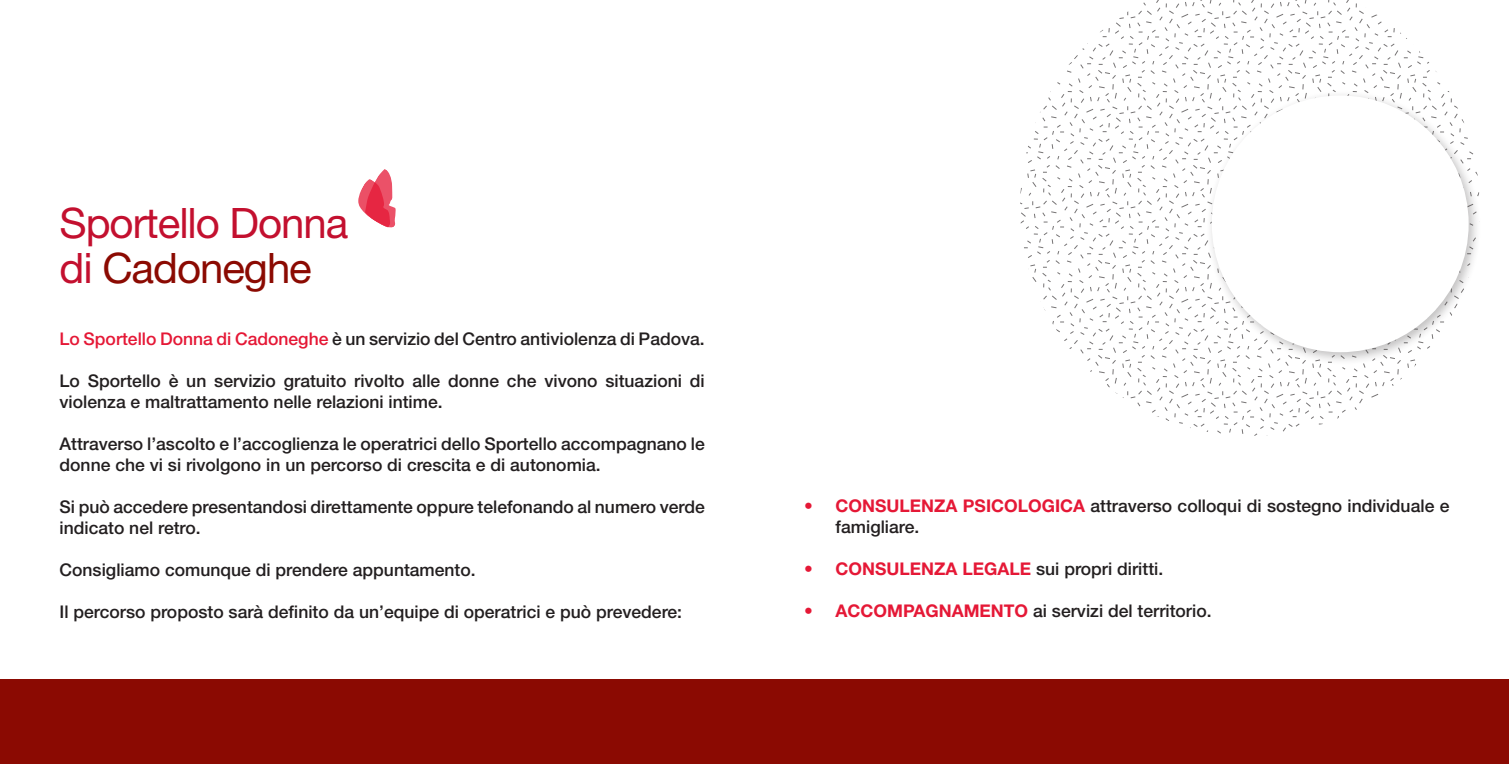
<style>
.page{position:relative;width:1509px;height:764px;background:#fff}
.page>*{position:absolute;margin:0;border:0;box-sizing:border-box;transform-origin:0 0}
.t1{font:42px/45.5px "Helvetica Neue";letter-spacing:-.025em;color:#c3102f}
.t2{font:500 17.5px/21px "Helvetica Neue";color:#231f20}
.t3{font:700 17.5px "Helvetica Neue";color:#e51836}
.s1{color:#8b0a02}
.s2{color:#e51836}
.s3{font-weight:700;color:#e51836}
.s4{font-weight:500;color:#231f20}
</style>
<div class="page">
<svg style="left:1020px;top:0;width:421px;height:436px"></svg>
<div style="left:1205px;top:89px;width:276px;height:276px;background:#231f20;opacity:.28"></div>
<div style="left:1211px;top:95px;width:257px;height:257px;background:#fff;border-radius:50%"></div>
<div style="left:0;top:680px;width:1508px;height:84px;background:#8b0a02"></div>
<svg style="left:358px;top:169px;width:38px;height:59px"></svg>
<h1 class="t1" style="left:60px;top:199px;width:290px">Sportello Donna di <span class="s1">Cadoneghe</span></h1>
<p class="t2" style="left:60px;top:328px;width:646px"><span class="s2">Lo Sportello Donna di Cadoneghe</span> è un servizio del Centro antiviolenza di Padova.</p>
<p class="t2" style="left:60px;top:370px;width:646px">Lo Sportello è un servizio gratuito rivolto alle donne che vivono situazioni di violenza e maltrattamento nelle relazioni intime.</p>
<p class="t2" style="left:60px;top:433px;width:646px">Attraverso l’ascolto e l’accoglienza le operatrici dello Sportello accompagnano le donne che vi si rivolgono in un percorso di crescita e di autonomia.</p>
<p class="t2" style="left:60px;top:496px;width:646px">Si può accedere presentandosi direttamente oppure telefonando al numero verde indicato nel retro.</p>
<p class="t2" style="left:60px;top:559px;width:417px">Consigliamo comunque di prendere appuntamento.</p>
<p class="t2" style="left:60px;top:601px;width:624px">Il percorso proposto sarà definito da un’equipe di operatrici e può prevedere:</p>
<p class="t2" style="left:835px;top:495px;width:615px;text-indent:-32px"><span class="s3">• CONSULENZA PSICOLOGICA</span> attraverso colloqui di sostegno individuale e famigliare.</p>
<p class="t3" style="left:804px;top:558px;width:360px">• CONSULENZA LEGALE <span class="s4">sui propri diritti.</span></p>
<p class="t2" style="left:804px;top:600px;width:409px"><span class="s3">• ACCOMPAGNAMENTO</span> ai servizi del territorio.</p>
</div>
